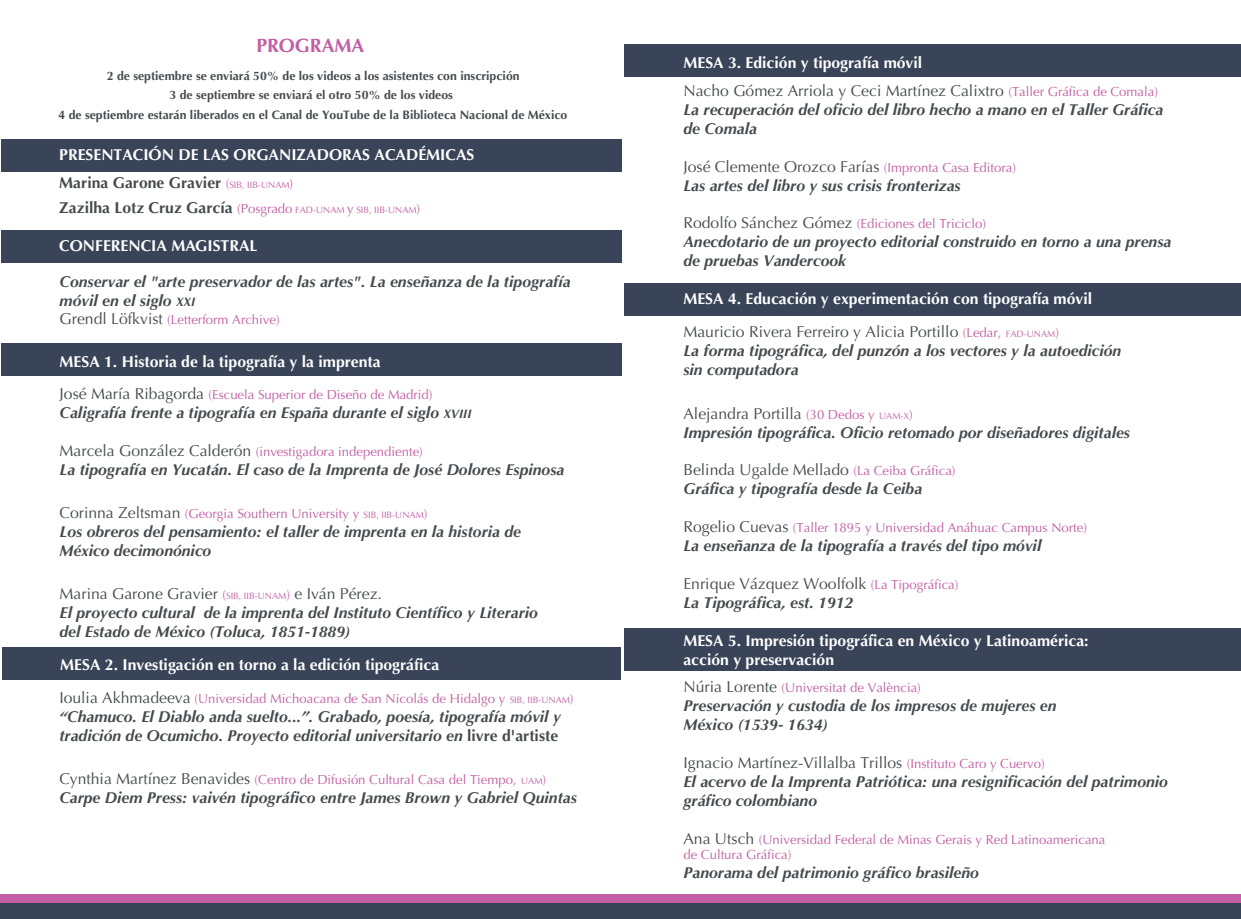
<style>
.page{position:relative;width:1241px;height:919px;background:#fff}
.page>*{position:absolute;margin:0;border:0;box-sizing:border-box;transform-origin:0 0}
.t1{font:700 19.25px "Optima";color:#c25ea4}
.t2{font:italic 700 15.75px/18.9px "Optima";color:#444a4d}
.t3{font:700 15.75px/28px "Optima";color:#fff}
.t4{font:15.75px/27.7px "Optima";color:#444a4d}
.t5{font:700 15.75px "Optima";color:#444a4d}
.t6{font:13.12px/15.8px "Optima";color:#c25ea4}
.t7{font:700 12.25px/19.2px "Optima";color:#444a4d;text-align:center}
.s1{color:#444a4d}
.s2{font-weight:400;font-size:13.12px;color:#c25ea4}
.s3{font-weight:400;font-size:9.1px;color:#c25ea4}
.s4{font-size:12.25px}
.s5{font-size:15.75px;color:#444a4d}
.s6{font-size:9.1px}
.s7{font-weight:400;font-style:normal}
.s8{font-weight:400;font-style:normal;font-size:13.12px;color:#c25ea4}
.s9{font-weight:400;font-style:normal;font-size:9.1px;color:#c25ea4}
.s10{font-style:normal}
.s11{font-weight:700;color:#fff}
.s12{font-size:13.12px;color:#c25ea4}
.s13{font-weight:400;color:#444a4d}
.s14{font-weight:700;font-style:italic}
</style>
<div class="page">
<div style="left:624px;top:45px;width:616px;height:32px;background:#394458"></div>
<div style="left:624px;top:283px;width:616px;height:32px;background:#394458"></div>
<div style="left:624px;top:627px;width:616px;height:43px;background:#394458"></div>
<div style="left:2px;top:647px;width:618px;height:32px;background:#394458"></div>
<div style="left:1px;top:140px;width:620px;height:32px;background:#394458"></div>
<div style="left:1px;top:230px;width:620px;height:32px;background:#394458"></div>
<div style="left:1px;top:893px;width:1239px;height:10px;background:#c25ea4"></div>
<div style="left:1px;top:903px;width:1239px;height:15px;background:#394458"></div>
<div style="left:1px;top:343px;width:620px;height:32px;background:#394458"></div>
<p class="t1" style="left:256px;top:34px;width:110px">PROGRAMA</p>
<p class="t7" style="left:58px;top:66px;width:510px">2 de septiembre se enviará 50% de los videos a los asistentes con inscripción<br>3 de septiembre se enviará el otro 50% de los videos<br>4 de septiembre estarán liberados en el Canal de YouTube de la Biblioteca Nacional de México</p>
<p class="t3" style="left:59px;top:141px;width:416px">PRESENTACIÓN DE LAS ORGANIZADORAS ACADÉMICAS<br><span class="s1">Marina Garone Gravier</span> <span class="s2">(</span><span class="s3">SIB, IIB-UNAM</span><span class="s2">)</span></p>
<p class="t5" style="left:59px;top:198px;width:362px">Zazilha Lotz Cruz García <span class="s2">(Posgrado</span> <span class="s3">FAD-UNAM</span> <span class="s2">y</span> <span class="s3">SIB, IIB-UNAM</span><span class="s2">)</span></p>
<p class="t3" style="left:59px;top:232px;width:199px">CONFERENCIA MAGISTRAL</p>
<p class="t2" style="left:60px;top:272px;width:512px">Conservar el "arte preservador de las artes". La enseñanza de la tipografía móvil en el siglo <span class="s4">XXI</span></p>
<p class="t6" style="left:60px;top:312px;width:221px"><span class="s5">Grendl Löfkvist</span> (Letterform Archive)</p>
<p class="t3" style="left:60px;top:348px;width:322px">MESA 1. Historia de la tipografía y la imprenta</p>
<p class="t6" style="left:60px;top:386px;width:374px"><span class="s5">José María Ribagorda</span> (Escuela Superior de Diseño de Madrid)</p>
<p class="t2" style="left:60px;top:403px;width:413px">Caligrafía frente a tipografía en España durante el siglo <span class="s4">XVIII</span></p>
<p class="t6" style="left:60px;top:443px;width:365px"><span class="s5">Marcela González Calderón</span> (investigadora independiente)</p>
<p class="t2" style="left:60px;top:459px;width:506px">La tipografía en Yucatán. El caso de la Imprenta de José Dolores Espinosa</p>
<p class="t6" style="left:60px;top:505px;width:369px"><span class="s5">Corinna Zeltsman</span> (Georgia Southern University y <span class="s6">SIB, IIB-UNAM</span>)</p>
<p class="t2" style="left:60px;top:522px;width:463px">Los obreros del pensamiento: el taller de imprenta en la historia de<br>México decimonónico</p>
<p class="t2" style="left:60px;top:584px;width:480px"><span class="s7">Marina Garone Gravier</span> <span class="s8">(</span><span class="s9">SIB, IIB-UNAM</span><span class="s8">)</span> <span class="s7">e Iván Pérez.<br></span>El proyecto cultural de la imprenta del Instituto Científico y Literario del Estado de México (Toluca, 1851-1889)</p>
<p class="t3" style="left:60px;top:650px;width:380px">MESA 2. Investigación en torno a la edición tipográfica</p>
<p class="t6" style="left:59px;top:690px;width:515px"><span class="s5">Ioulia Akhmadeeva</span> (Universidad Michoacana de San Nicolás de Hidalgo y <span class="s6">SIB, IIB-UNAM</span>)</p>
<p class="t2" style="left:59px;top:706px;width:503px">“Chamuco. El Diablo anda suelto...”. Grabado, poesía, tipografía móvil y tradición de Ocumicho. Proyecto editorial universitario en <span class="s10">livre d'artiste</span></p>
<p class="t6" style="left:59px;top:771px;width:488px"><span class="s5">Cynthia Martínez Benavides</span> (Centro de Difusión Cultural Casa del Tiempo, <span class="s6">UAM</span>)</p>
<p class="t2" style="left:59px;top:788px;width:519px">Carpe Diem Press: vaivén tipográfico entre James Brown y Gabriel Quintas</p>
<p class="t4" style="left:683px;top:49px;width:476px"><span class="s11">MESA 3. Edición y tipografía móvil<br></span>Nacho Gómez Arriola y Ceci Martínez Calixtro <span class="s12">(Taller Gráfica de Comala)</span></p>
<p class="t2" style="left:683px;top:100px;width:481px">La recuperación del oficio del libro hecho a mano en el Taller Gráfica de Comala</p>
<p class="t2" style="left:683px;top:157px;width:334px"><span class="s7">José Clemente Orozco Farías</span> <span class="s8">(Impronta Casa Editora)<br></span>Las artes del libro y sus crisis fronterizas</p>
<p class="t6" style="left:683px;top:216px;width:304px"><span class="s5">Rodolfo Sánchez Gómez</span> (Ediciones del Triciclo)</p>
<p class="t2" style="left:683px;top:232px;width:489px">Anecdotario de un proyecto editorial construido en torno a una prensa de pruebas Vandercook</p>
<p class="t3" style="left:683px;top:282px;width:410px;line-height:33.2px">MESA 4. Educación y experimentación con tipografía móvil<br><span class="s13">Mauricio Rivera Ferreiro y Alicia Portillo</span> <span class="s2">(Ledar,</span> <span class="s3">FAD-UNAM</span><span class="s2">)</span></p>
<p class="t2" style="left:683px;top:341px;width:439px">La forma tipográfica, del punzón a los vectores y la autoedición sin computadora</p>
<p class="t2" style="left:683px;top:404px;width:448px"><span class="s7">Alejandra Portilla</span> <span class="s8">(30 Dedos y</span> <span class="s9">UAM-X</span><span class="s8">)<br></span>Impresión tipográfica. Oficio retomado por diseñadores digitales</p>
<p class="t2" style="left:683px;top:460px;width:273px"><span class="s7">Belinda Ugalde Mellado</span> <span class="s8">(La Ceiba Gráfica)<br></span>Gráfica y tipografía desde la Ceiba</p>
<p class="t6" style="left:683px;top:520px;width:405px"><span class="s5">Rogelio Cuevas</span> (Taller 1895 y Universidad Anáhuac Campus Norte)</p>
<p class="t2" style="left:683px;top:536px;width:359px">La enseñanza de la tipografía a través del tipo móvil</p>
<p class="t4" style="left:683px;top:574px;width:276px;line-height:18.9px">Enrique Vázquez Woolfolk <span class="s12">(La Tipográfica)<br></span><span class="s14">La Tipográfica, est. 1912</span></p>
<p class="t3" style="left:683px;top:631px;width:406px;line-height:18.9px">MESA 5. Impresión tipográfica en México y Latinoamérica: acción y preservación</p>
<p class="t6" style="left:683px;top:680px;width:239px"><span class="s5">Núria Lorente</span> (Universitat de València)</p>
<p class="t2" style="left:683px;top:696px;width:374px">Preservación y custodia de los impresos de mujeres en<br>México (1539- 1634)</p>
<p class="t2" style="left:683px;top:753px;width:486px"><span class="s7">Ignacio Martínez-Villalba Trillos</span> <span class="s8">(Instituto Caro y Cuervo)<br></span>El acervo de la Imprenta Patriótica: una resignificación del patrimonio gráfico colombiano</p>
<p class="t6" style="left:683px;top:831px;width:423px"><span class="s5">Ana Utsch</span> (Universidad Federal de Minas Gerais y Red Latinoamericana de Cultura Gráfica)</p>
<p class="t2" style="left:683px;top:863px;width:297px">Panorama del patrimonio gráfico brasileño</p>
</div>
